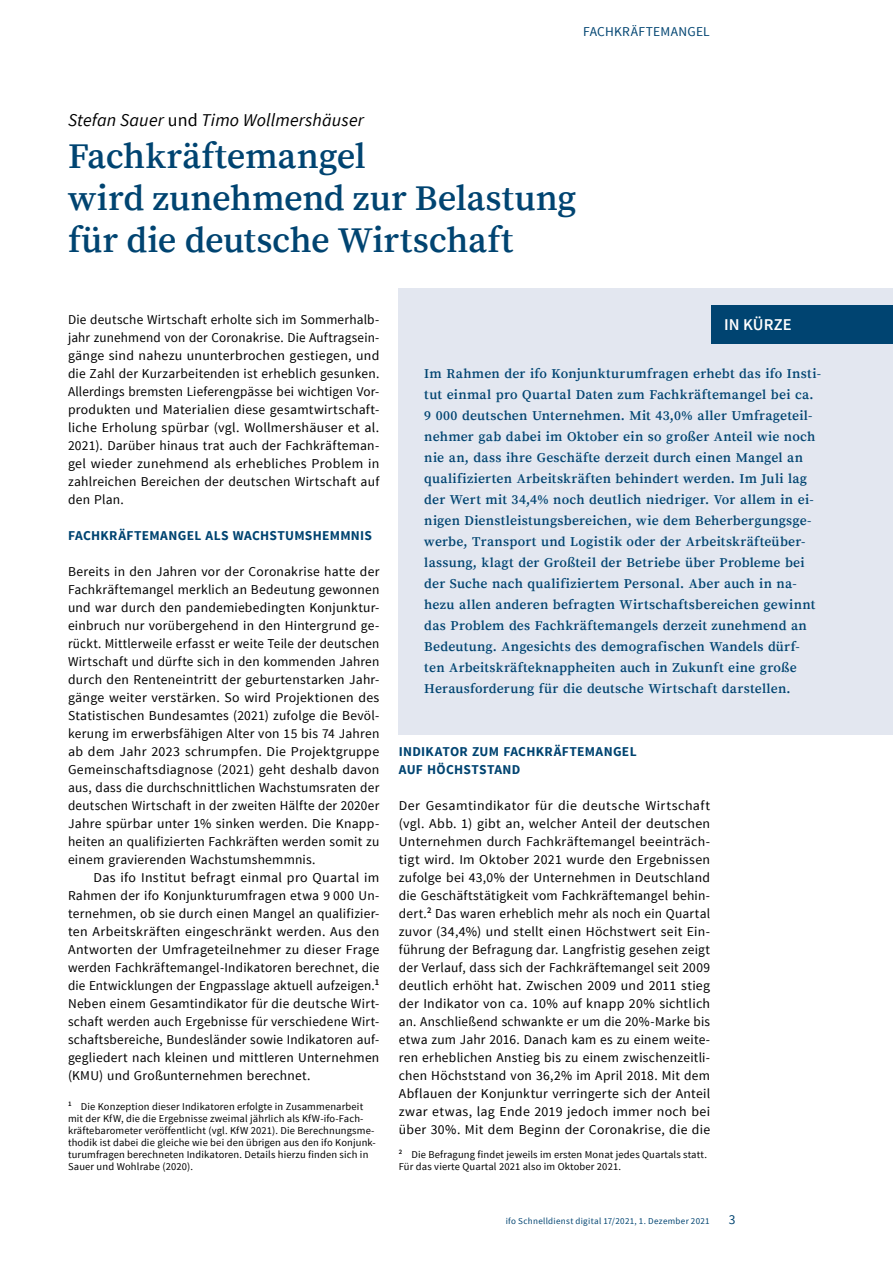
<style>
.page{position:relative;width:893px;height:1263px;background:#fff}
.page>*{position:absolute;margin:0;border:0;box-sizing:border-box;transform-origin:0 0}
.t1{font:600 36px/42px "Source Serif Pro";letter-spacing:-.005em;color:#004471}
.t2{font:italic 18px "Source Sans Pro";letter-spacing:.01em;color:#000}
.t3{font:600 16.5px "Source Sans Pro";color:#fff}
.t4{font:13.5px/18px "Source Sans Pro";letter-spacing:.02em;color:#000;text-align:justify}
.t5{font:600 13.5px/21px "Source Serif Pro";letter-spacing:.015em;color:#004471}
.t6{font:700 13.5px/18px "Source Sans Pro";letter-spacing:.02em;color:#004471}
.t7{font:13.5px "Source Sans Pro";letter-spacing:.02em;color:#004471}
.t8{font:10.5px/12px "Source Sans Pro";letter-spacing:.015em;color:#000}
.t9{font:9px "Source Sans Pro";letter-spacing:.035em;color:#004471}
.s1{font-style:normal}
</style>
<div class="page">
<div style="left:399px;top:288px;width:494px;height:446px;background:#e3e7f0"></div>
<div style="left:711px;top:305px;width:182px;height:38px;background:#004471"></div>
<p class="t7" style="left:583px;top:23px;width:128px">FACHKRÄFTEMANGEL</p>
<h2 class="t2" style="left:68px;top:109px;width:297px">Stefan Sauer <span class="s1">und</span> Timo Wollmershäuser</h2>
<h1 class="t1" style="left:68px;top:136px;width:510px">Fachkräftemangel<br>wird zunehmend zur Belastung für die deutsche Wirtschaft</h1>
<p class="t4" style="left:68px;top:311px;width:313px">Die deutsche Wirtschaft erholte sich im Sommerhalb&shy;jahr zunehmend von der Coronakrise. Die Auftragsein&shy;gänge sind nahezu ununterbrochen gestiegen, und die Zahl der Kurzarbeitenden ist erheblich gesunken.<br>Allerdings bremsten Lieferengpässe bei wichtigen Vor&shy;produkten und Materialien diese gesamtwirtschaft&shy;liche Erholung spürbar (vgl. Wollmershäuser et al.<br>2021). Darüber hinaus trat auch der Fachkräfteman&shy;gel wieder zunehmend als erhebliches Problem in zahlreichen Bereichen der deutschen Wirtschaft auf den Plan.</p>
<p class="t6" style="left:68px;top:527px;width:305px">FACHKRÄFTEMANGEL ALS WACHSTUMSHEMMNIS</p>
<p class="t4" style="left:68px;top:563px;width:313px">Bereits in den Jahren vor der Coronakrise hatte der Fachkräftemangel merklich an Bedeutung gewonnen und war durch den pandemiebedingten Konjunktur&shy;einbruch nur vorübergehend in den Hintergrund ge&shy;rückt. Mittlerweile erfasst er weite Teile der deutschen Wirtschaft und dürfte sich in den kommenden Jahren durch den Renteneintritt der geburtenstarken Jahr&shy;gänge weiter verstärken. So wird Projektionen des Statistischen Bundesamtes (2021) zufolge die Bevöl&shy;kerung im erwerbsfähigen Alter von 15 bis 74 Jahren ab dem Jahr 2023 schrumpfen. Die Projektgruppe Gemeinschaftsdiagnose (2021) geht deshalb davon aus, dass die durchschnittlichen Wachstumsraten der deutschen Wirtschaft in der zweiten Hälfte der 2020er Jahre spürbar unter 1% sinken werden. Die Knapp&shy;heiten an qualifizierten Fachkräften werden somit zu einem gravierenden Wachstumshemmnis.</p>
<p class="t4" style="left:68px;top:869px;width:313px;text-indent:26px">Das ifo Institut befragt einmal pro Quartal im Rahmen der ifo Konjunkturumfragen etwa 9 000 Un&shy;ternehmen, ob sie durch einen Mangel an qualifizier&shy;ten Arbeitskräften eingeschränkt werden. Aus den Antworten der Umfrageteilnehmer zu dieser Frage werden Fachkräftemangel-Indikatoren berechnet, die die Entwicklungen der Engpasslage aktuell aufzeigen.<sup>1<br></sup>Neben einem Gesamtindikator für die deutsche Wirt&shy;schaft werden auch Ergebnisse für verschiedene Wirt&shy;schaftsbereiche, Bundesländer sowie Indikatoren auf&shy;gegliedert nach kleinen und mittleren Unternehmen (KMU) und Großunternehmen berechnet.</p>
<p class="t8" style="left:68px;top:1101px;width:309px"><sup>1</sup> Die Konzeption dieser Indikatoren erfolgte in Zusammenarbeit mit der KfW, die die Ergebnisse zweimal jährlich als KfW-ifo-Fach&shy;kräftebarometer veröffentlicht (vgl. KfW 2021). Die Berechnungsme&shy;thodik ist dabei die gleiche wie bei den übrigen aus den ifo Konjunk&shy;turumfragen berechneten Indikatoren. Details hierzu finden sich in Sauer und Wohlrabe (2020).</p>
<p class="t3" style="left:724px;top:314px;width:69px">IN KÜRZE</p>
<p class="t5" style="left:424px;top:364px;width:398px">Im Rahmen der ifo Konjunkturumfragen erhebt das ifo Insti&shy;tut einmal pro Quartal Daten zum Fachkräftemangel bei ca.<br>9 000 deutschen Unternehmen. Mit 43,0% aller Umfrageteil&shy;nehmer gab dabei im Oktober ein so großer Anteil wie noch nie an, dass ihre Geschäfte derzeit durch einen Mangel an qualifizierten Arbeitskräften behindert werden. Im Juli lag der Wert mit 34,4% noch deutlich niedriger. Vor allem in ei&shy;nigen Dienstleistungsbereichen, wie dem Beherbergungsge&shy;werbe, Transport und Logistik oder der Arbeitskräfteüber&shy;lassung, klagt der Großteil der Betriebe über Probleme bei der Suche nach qualifiziertem Personal. Aber auch in na&shy;hezu allen anderen befragten Wirtschaftsbereichen gewinnt das Problem des Fachkräftemangels derzeit zunehmend an Bedeutung. Angesichts des demografischen Wandels dürf&shy;ten Arbeitskräfteknappheiten auch in Zukunft eine große Herausforderung für die deutsche Wirtschaft darstellen.</p>
<p class="t6" style="left:399px;top:743px;width:239px">INDIKATOR ZUM FACHKRÄFTEMANGEL<br>AUF HÖCHSTSTAND</p>
<p class="t4" style="left:399px;top:797px;width:313px">Der Gesamtindikator für die deutsche Wirtschaft (vgl. Abb. 1) gibt an, welcher Anteil der deutschen Unternehmen durch Fachkräftemangel beeinträch&shy;tigt wird. Im Oktober 2021 wurde den Ergebnissen zufolge bei 43,0% der Unternehmen in Deutschland die Geschäftstätigkeit vom Fachkräftemangel behin&shy;dert.<sup>2</sup> Das waren erheblich mehr als noch ein Quartal zuvor (34,4%) und stellt einen Höchstwert seit Ein&shy;führung der Befragung dar. Langfristig gesehen zeigt der Verlauf, dass sich der Fachkräftemangel seit 2009 deutlich erhöht hat. Zwischen 2009 und 2011 stieg der Indikator von ca. 10% auf knapp 20% sichtlich an. Anschließend schwankte er um die 20%-Marke bis etwa zum Jahr 2016. Danach kam es zu einem weite&shy;ren erheblichen Anstieg bis zu einem zwischenzeitli&shy;chen Höchststand von 36,2% im April 2018. Mit dem Abflauen der Konjunktur verringerte sich der Anteil zwar etwas, lag Ende 2019 jedoch immer noch bei über 30%. Mit dem Beginn der Coronakrise, die die</p>
<p class="t8" style="left:399px;top:1149px;width:310px"><sup>2</sup> Die Befragung findet jeweils im ersten Monat jedes Quartals statt.<br>Für das vierte Quartal 2021 also im Oktober 2021.</p>
<p class="t9" style="left:506px;top:1215px;width:205px">ifo Schnelldienst digital 17/2021, 1. Dezember 2021</p>
<p class="t7" style="left:729px;top:1211px;width:8px">3</p>
</div>
